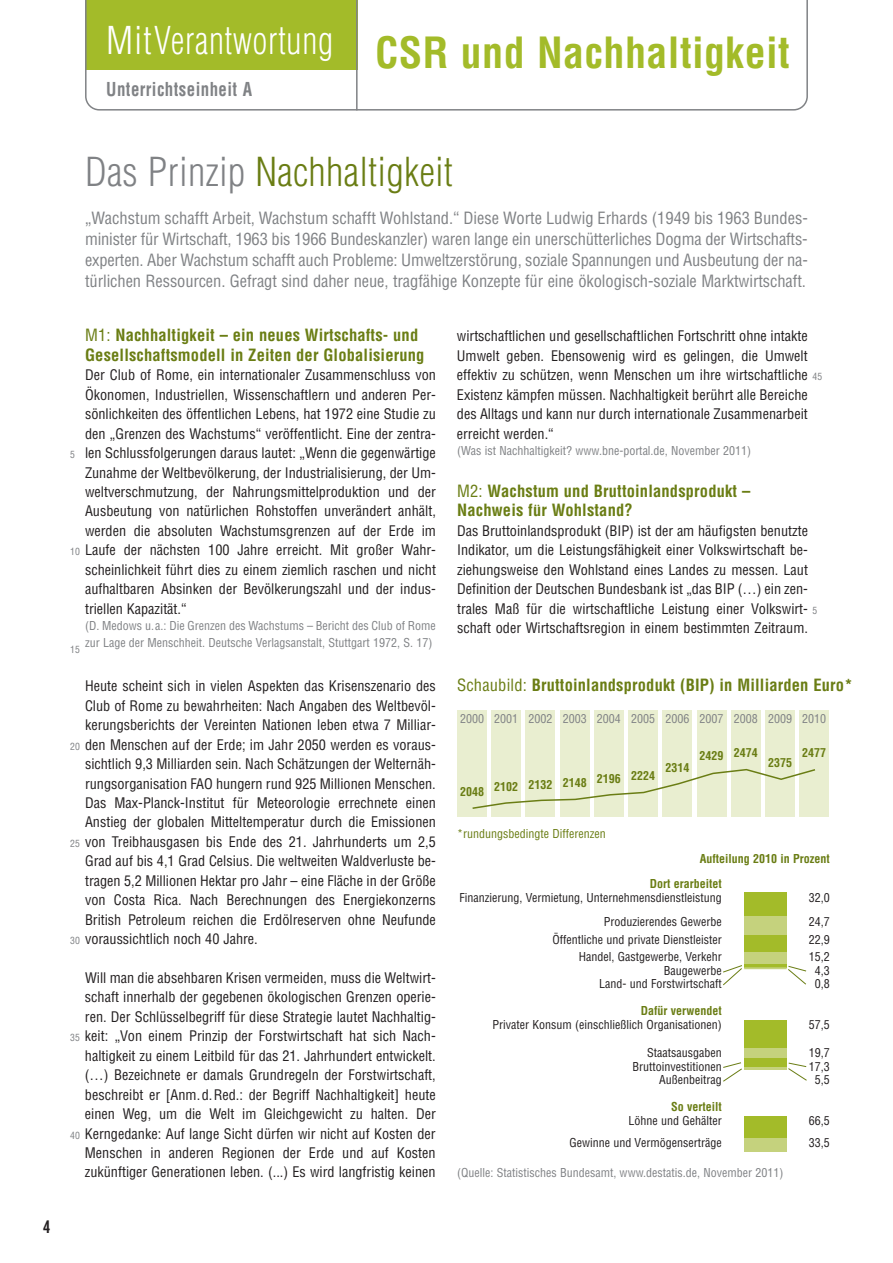
<style>
.page{position:relative;width:893px;height:1263px;background:#fff}
.page>*{position:absolute;margin:0;border:0;box-sizing:border-box;transform-origin:0 0}
.t1{font:700 condensed 42px "Helvetica LT";letter-spacing:.01em;color:#a3bb29}
.t2{font:300 condensed 39px "Helvetica LT";letter-spacing:.01em;color:#6a7d14}
.t3{font:300 condensed 37.5px "Helvetica LT";letter-spacing:.02em;color:#fff}
.t4{font:700 condensed 18.75px "Helvetica LT";letter-spacing:.025em;color:#808285;scale:.9 1}
.t5{font:500 18px "Helvetica Condensed BQ";color:#231f20}
.t6{font:condensed 16.5px/21px "Helvetica LT";letter-spacing:-.005em;color:#808285;text-align:justify}
.t7{font:700 condensed 16.5px/19.5px "Helvetica LT";letter-spacing:.01em;color:#6a7d14}
.t8{font:condensed 14.25px/19.5px "Helvetica";color:#231f20;text-align:justify}
.t9{font:condensed 12px/13.5px "Helvetica";color:#231f20;text-align:right}
.t10{font:condensed 12px/16.5px "Helvetica";color:#808285}
.t11{font:700 condensed 12px "Helvetica";color:#6a7d14}
.t12{font:condensed 12px "Helvetica";color:#6a7d14}
.t13{font:condensed 9.75px "Helvetica LT";letter-spacing:.01em;color:#808285}
.s1{color:#808285}
.s2{font-weight:400}
.s3{font-family:"Koz Min Pr 6 N";font-weight:500;font-stretch:normal}
</style>
<div class="page">
<div style="left:491px;top:710px;width:30px;height:106px;background:#e9eed0"></div>
<div style="left:457px;top:710px;width:30px;height:106px;background:#e9eed0"></div>
<div style="left:526px;top:710px;width:29px;height:106px;background:#e9eed0"></div>
<div style="left:560px;top:710px;width:30px;height:106px;background:#e9eed0"></div>
<div style="left:594px;top:710px;width:30px;height:106px;background:#e9eed0"></div>
<div style="left:628px;top:710px;width:30px;height:106px;background:#e9eed0"></div>
<div style="left:662px;top:710px;width:30px;height:106px;background:#e9eed0"></div>
<div style="left:697px;top:710px;width:29px;height:106px;background:#e9eed0"></div>
<div style="left:731px;top:710px;width:30px;height:106px;background:#e9eed0"></div>
<div style="left:765px;top:710px;width:30px;height:106px;background:#e9eed0"></div>
<div style="left:799px;top:710px;width:30px;height:106px;background:#e9eed0"></div>
<svg style="left:472px;top:768px;width:344px;height:42px"></svg>
<div style="left:744px;top:892px;width:43px;height:25px;background:#a3bb29"></div>
<div style="left:744px;top:935px;width:43px;height:17px;background:#a3bb29"></div>
<hr style="left:744px;top:964px;width:43px;height:3px;background:#a3bb29">
<div style="left:744px;top:917px;width:43px;height:18px;background:#c5d27d"></div>
<div style="left:744px;top:952px;width:43px;height:12px;background:#c5d27d"></div>
<hr style="left:744px;top:967px;width:43px;height:2px;background:#c5d27d">
<div style="left:744px;top:1020px;width:43px;height:28px;background:#a3bb29"></div>
<div style="left:744px;top:1058px;width:43px;height:9px;background:#a3bb29"></div>
<div style="left:744px;top:1048px;width:43px;height:10px;background:#c5d27d"></div>
<hr style="left:744px;top:1067px;width:43px;height:2px;background:#c5d27d">
<div style="left:744px;top:1116px;width:43px;height:26px;background:#a3bb29"></div>
<div style="left:744px;top:1139px;width:43px;height:13px;background:#c5d27d"></div>
<svg style="left:723px;top:965px;width:19px;height:21px"></svg>
<svg style="left:723px;top:1062px;width:19px;height:20px"></svg>
<svg style="left:788px;top:965px;width:19px;height:20px"></svg>
<svg style="left:788px;top:1062px;width:19px;height:19px"></svg>
<svg style="left:85px;top:0;width:723px;height:111px"></svg>
<h3 class="t3" style="left:106px;top:26px;width:228px">MitVerantwortung</h3>
<h1 class="t1" style="left:375px;top:29px;width:416px">CSR und Nachhaltigkeit</h1>
<h3 class="t4" style="left:106px;top:79px;width:163px">Unterrichtseinheit A</h3>
<p class="t5" style="left:43px;top:1218px;width:9px">4</p>
<h2 class="t2" style="left:85px;top:157px;width:369px"><span class="s1">Das Prinzip</span> Nachhaltigkeit</h2>
<p class="t6" style="left:85px;top:207px;width:724px">„Wachstum schafft Arbeit, Wachstum schafft Wohlstand.“ Diese Worte Ludwig Erhards (1949 bis 1963 Bundes - mi nister für Wirtschaft, 1963 bis 1966 Bundeskanzler) waren lange ein unerschütterliches Dogma der Wirt schafts - experten. Aber Wachstum schafft auch Probleme: Umweltzerstörung, soziale Spannungen und Aus beu tung der na - tür lichen Ressourcen. Gefragt sind daher neue, tragfähige Konzepte für eine ökologisch-soziale Markt wirtschaft.</p>
<p class="t7" style="left:85px;top:326px;width:341px"><span class="s2">M1:</span> Nachhaltigkeit – ein neues Wirtschafts- und<br>Gesellschaftsmodell in Zeiten der Globalisierung</p>
<p class="t8" style="left:85px;top:366px;width:352px">Der Club of Rome, ein internationaler Zusammenschluss von Ökonomen, Industriellen, Wissenschaftlern und anderen Per - sönlichkeiten des öffentlichen Lebens, hat 1972 eine Studie zu den „Grenzen des Wachstums“ veröffentlicht. Eine der zentra&shy;len Schlussfolgerungen daraus lautet: „Wenn die gegenwärtige Zunahme der Weltbevölkerung, der Industrialisierung, der Um - weltverschmutzung, der Nahrungsmittelproduktion und der Aus beutung von natürlichen Rohstoffen unverändert anhält, werden die absoluten Wachstumsgrenzen auf der Erde im Laufe der nächsten 100 Jahre erreicht. Mit großer Wahr - scheinlichkeit führt dies zu einem ziemlich raschen und nicht aufhaltbaren Absinken der Bevölkerungszahl und der indu s - triel len Kapazität.“</p>
<p class="t10" style="left:85px;top:618px;width:352px">(D. Medows u.a.: Die Grenzen des Wachstums – Bericht des Club of Rome zur Lage der Menschheit. Deutsche Verlagsanstalt, Stuttgart 1972, S. 17)</p>
<p class="t8" style="left:85px;top:677px;width:352px">Heute scheint sich in vielen Aspekten das Krisenszenario des Club of Rome zu bewahrheiten: Nach Angaben des Weltbevöl - kerungs berichts der Vereinten Nationen leben etwa 7 Milliar - den Menschen auf der Erde; im Jahr 2050 werden es voraus&shy;sichtlich 9,3 Milliarden sein. Nach Schätzungen der Welt ernäh - rungsorganisation FAO hun gern rund 925 Millionen Menschen.<br>Das Max-Planck-Institut für Meteorologie errechnete einen Anstieg der globalen Mitteltemperatur durch die Emis sionen von Treibhausgasen bis Ende des 21. Jahrhunderts um 2,5<br>Grad auf bis 4,1 Grad Celsius. Die weltweiten Waldverluste be - tragen 5,2 Millionen Hektar pro Jahr – eine Fläche in der Größe von Costa Rica. Nach Berechnungen des Energiekonzerns British Petroleum reichen die Erdölreserven ohne Neufunde vor aussichtlich noch 40 Jahre.</p>
<p class="t8" style="left:85px;top:968px;width:353px">Will man die absehbaren Krisen vermeiden, muss die Welt wirt - schaft innerhalb der gegebenen ökologischen Grenzen operie&shy;ren. Der Schlüsselbegriff für diese Stra tegie lautet Nach haltig - keit: „Von einem Prinzip der Forstwirt schaft hat sich Nach - haltig keit zu einem Leitbild für das 21. Jahrhundert entwickelt. (…) Bezeichnete er damals Grund regeln der Forstwirtschaft, beschreibt er [Anm.d.Red.: der Begriff Nachhaltigkeit] heute einen Weg, um die Welt im Gleichgewicht zu halten. Der Kerngedanke: Auf lange Sicht dürfen wir nicht auf Kosten der Menschen in anderen Regionen der Erde und auf Kosten zukünftiger Gene ra tionen leben. (...) Es wird lang fristig keinen</p>
<p class="t13" style="left:70px;top:449px;width:6px">5</p>
<p class="t13" style="left:70px;top:546px;width:11px">10</p>
<p class="t13" style="left:70px;top:643px;width:11px">15</p>
<p class="t13" style="left:70px;top:741px;width:11px">20</p>
<p class="t13" style="left:70px;top:838px;width:11px">25</p>
<p class="t13" style="left:70px;top:935px;width:11px">30</p>
<p class="t13" style="left:70px;top:1032px;width:11px">35</p>
<p class="t13" style="left:70px;top:1129px;width:11px">40</p>
<p class="t8" style="left:457px;top:327px;width:352px">wirtschaftlichen und gesellschaftlichen Fort schritt ohne intakte Umwelt geben. Ebensowenig wird es ge lingen, die Umwelt effektiv zu schützen, wenn Menschen um ihre wirtschaftliche Existenz kämpfen müssen. Nachhaltigkeit berührt alle Bereiche des Alltags und kann nur durch internationale Zusammenarbeit erreicht werden.“</p>
<p class="t10" style="left:457px;top:443px;width:296px">(Was ist Nachhaltigkeit? www.bne-portal.de, November 2011)</p>
<p class="t7" style="left:457px;top:481px;width:295px"><span class="s2">M2:</span> Wachstum und Bruttoinlandsprodukt –<br>Nachweis fu<span class="s3">̈</span>r Wohlstand?</p>
<p class="t8" style="left:457px;top:521px;width:352px">Das Bruttoinlandsprodukt (BIP) ist der am häufigsten benutzte Indikator, um die Leistungsfähigkeit einer Volkswirtschaft be - ziehungsweise den Wohlstand eines Landes zu messen. Laut Definition der Deutschen Bundesbank ist „das BIP (…) ein zen&shy;trales Maß für die wirtschaftliche Leistung einer Volks wirt - schaft oder Wirtschaftsregion in einem bestimmten Zeit raum.</p>
<p class="t13" style="left:812px;top:371px;width:11px">45</p>
<p class="t13" style="left:812px;top:604px;width:6px">5</p>
<p class="t7" style="left:457px;top:676px;width:397px"><span class="s2">Schaubild:</span> Bruttoinlandsprodukt (BIP) in Milliarden Euro*</p>
<p class="t10" style="left:460px;top:710px;width:25px">2000</p>
<p class="t10" style="left:494px;top:710px;width:25px">2001</p>
<p class="t11" style="left:460px;top:783px;width:60px">2048 2102</p>
<p class="t10" style="left:528px;top:710px;width:299px">2002 2003 2004 2005 2006 2007 2008 2009 2010</p>
<p class="t11" style="left:528px;top:774px;width:128px">2132 2148 2196 2224</p>
<p class="t11" style="left:665px;top:761px;width:25px">2314</p>
<p class="t11" style="left:700px;top:747px;width:60px">2429 2474</p>
<p class="t11" style="left:768px;top:756px;width:25px">2375</p>
<p class="t11" style="left:802px;top:746px;width:25px">2477</p>
<p class="t12" style="left:457px;top:827px;width:150px">*rundungsbedingte Differenzen</p>
<p class="t11" style="left:700px;top:852px;width:131px">Aufteilung 2010 in Prozent</p>
<p class="t9" style="left:809px;top:885px;width:22px;line-height:24px;text-align:left">32,0<br>24,7</p>
<p class="t9" style="left:809px;top:932px;width:22px;line-height:17px;text-align:left">22,9<br>15,2</p>
<p class="t9" style="left:815px;top:964px;width:16px;text-align:left">4,3<br>0,8</p>
<p class="t9" style="left:809px;top:1018px;width:22px">57,5</p>
<p class="t9" style="left:809px;top:1046px;width:22px;text-align:center">19,7<br>17,3<br>5,5</p>
<p class="t9" style="left:809px;top:1109px;width:22px;line-height:22.5px;text-align:left">66,5<br>33,5</p>
<p class="t11" style="left:650px;top:877px;width:73px">Dort erarbeitet</p>
<p class="t9" style="left:459px;top:885px;width:264px;line-height:24px">Finanzierung, Vermietung, Unternehmensdienstleistung<br>Produzierendes Gewerbe</p>
<p class="t9" style="left:553px;top:932px;width:171px;line-height:17px">Öffentliche und private Dienstleister<br>Handel, Gastgewerbe, Verkehr</p>
<p class="t9" style="left:599px;top:964px;width:124px">Baugewerbe<br>Land- und Forstwirtschaft</p>
<p class="t11" style="left:641px;top:1004px;width:82px">Dafür verwendet</p>
<p class="t9" style="left:493px;top:1018px;width:231px">Privater Konsum (einschließlich Organisationen)</p>
<p class="t9" style="left:632px;top:1046px;width:91px">Staatsausgaben<br>Bruttoinvestitionen<br>Außenbeitrag</p>
<p class="t11" style="left:671px;top:1100px;width:52px">So verteilt</p>
<p class="t9" style="left:569px;top:1109px;width:154px;line-height:22.5px">Löhne und Gehälter<br>Gewinne und Vermögenserträge</p>
<p class="t10" style="left:457px;top:1165px;width:328px">(Quelle: Statistisches Bundesamt, www.destatis.de, November 2011)</p>
</div>
